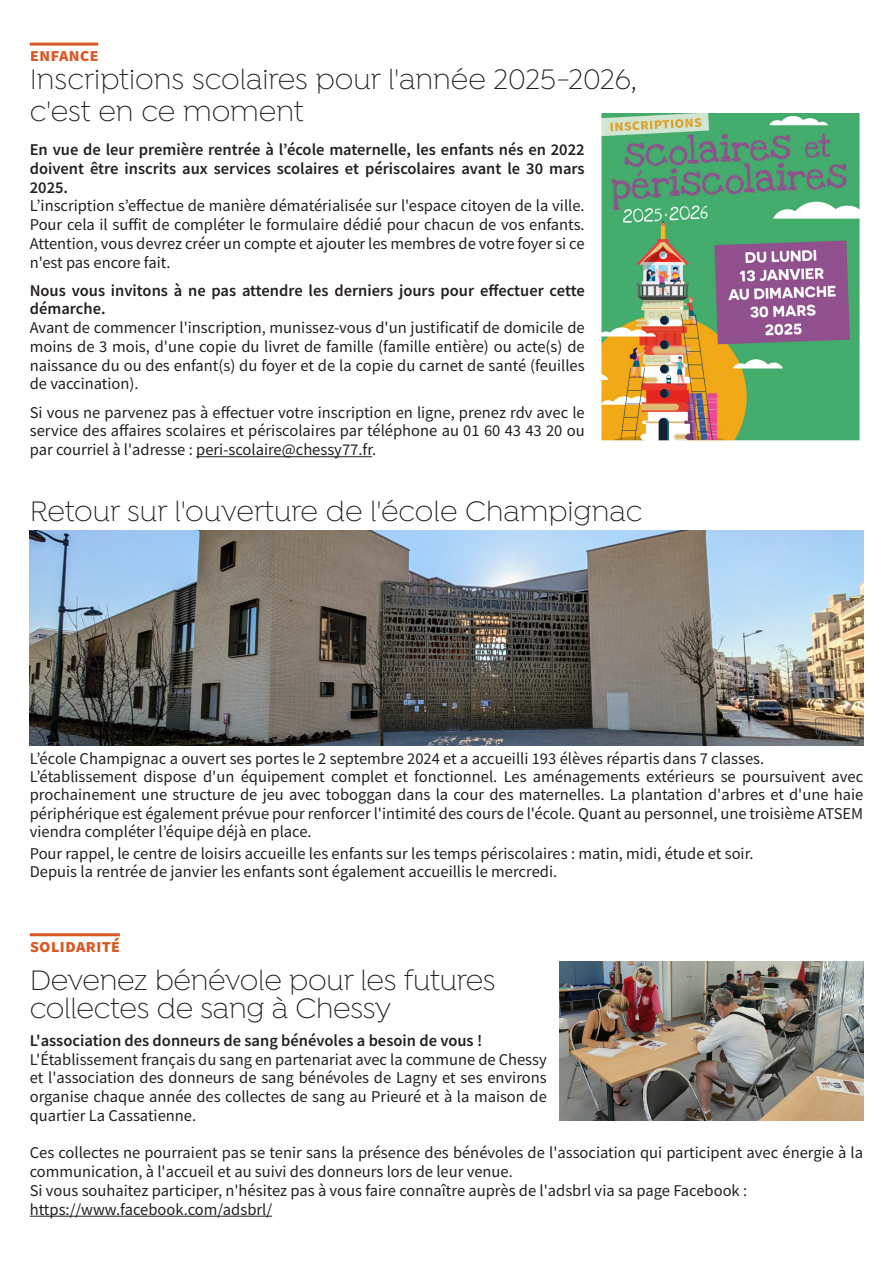
<style>
.page{position:relative;width:893px;height:1263px;background:#fff}
.page>*{position:absolute;margin:0;border:0;box-sizing:border-box;transform-origin:0 0}
.t1{font:300 30px/28.2px "Isidora";letter-spacing:-.005em;color:#231f20}
.t2{font:700 18.75px "Source Sans Pro";color:#d95a26}
.t3{font:16.5px/18.8px "Source Sans Pro";color:#231f20;text-align:justify}
.t4{font:600 16.5px/18.8px "Source Sans Pro";color:#231f20;text-align:justify}
</style>
<div class="page">
<hr style="left:196px;top:456px;width:176px;height:1px;background:#231f20">
<img style="left:601px;top:114px;width:259px;height:327px">
<hr style="left:30px;top:43px;width:68px;height:3px;background:#d95a26">
<img style="left:30px;top:530px;width:833px;height:216px">
<hr style="left:30px;top:1216px;width:242px;height:1px;background:#231f20">
<img style="left:560px;top:961px;width:303px;height:160px">
<hr style="left:30px;top:933px;width:90px;height:3px;background:#d95a26">
<p class="t2" style="left:30px;top:42px;width:71px">enfance</p>
<p class="t1" style="left:30px;top:67px;width:609px">Inscriptions scolaires pour l'année 2025-2026,</p>
<p class="t1" style="left:30px;top:99px;width:275px">c'est en ce moment</p>
<p class="t4" style="left:30px;top:140px;width:556px">En vue de leur première rentrée à l’école maternelle, les enfants nés en 2022 doivent être inscrits aux services scolaires et périscolaires avant le 30 mars 2025.</p>
<p class="t3" style="left:30px;top:196px;width:556px">L’inscription s’effectue de manière dématérialisée sur l'espace citoyen de la ville.<br>Pour cela il suffit de compléter le formulaire dédié pour chacun de vos enfants.<br>Attention, vous devrez créer un compte et ajouter les membres de votre foyer si ce n'est pas encore fait.</p>
<p class="t4" style="left:30px;top:281px;width:556px">Nous vous invitons à ne pas attendre les derniers jours pour effectuer cette démarche.</p>
<p class="t3" style="left:30px;top:318px;width:556px">Avant de commencer l'inscription, munissez-vous d'un justificatif de domicile de moins de 3 mois, d'une copie du livret de famille (famille entière) ou acte(s) de naissance du ou des enfant(s) du foyer et de la copie du carnet de santé (feuilles de vaccination).</p>
<p class="t3" style="left:30px;top:403px;width:556px">Si vous ne parvenez pas à effectuer votre inscription en ligne, prenez rdv avec le service des affaires scolaires et périscolaires par téléphone au 01 60 43 43 20 ou par courriel à l'adresse : peri-scolaire@chessy77.fr.</p>
<p class="t1" style="left:30px;top:499px;width:614px">Retour sur l'ouverture de l'école Champignac</p>
<p class="t3" style="left:30px;top:749px;width:736px">L’école Champignac a ouvert ses portes le 2 septembre 2024 et a accueilli 193 élèves répartis dans 7 classes.</p>
<p class="t3" style="left:30px;top:768px;width:835px;line-height:18px">L’établissement dispose d'un équipement complet et fonctionnel. Les aménagements extérieurs se poursuivent avec prochainement une structure de jeu avec toboggan dans la cour des maternelles. La plantation d'arbres et d'une haie périphérique est également prévue pour renforcer l'intimité des cours de l'école. Quant au personnel, une troisième ATSEM viendra compléter l’équipe déjà en place.</p>
<p class="t3" style="left:30px;top:844px;width:725px">Pour rappel, le centre de loisirs accueille les enfants sur les temps périscolaires : matin, midi, étude et soir.</p>
<p class="t3" style="left:30px;top:862px;width:529px">Depuis la rentrée de janvier les enfants sont également accueillis le mercredi.</p>
<p class="t2" style="left:30px;top:933px;width:92px">solidarité</p>
<p class="t1" style="left:30px;top:967px;width:467px">Devenez bénévole pour les futures collectes de sang à Chessy</p>
<p class="t4" style="left:30px;top:1031px;width:454px">L'association des donneurs de sang bénévoles a besoin de vous !</p>
<p class="t3" style="left:30px;top:1049px;width:519px">L'Établissement français du sang en partenariat avec la commune de Chessy et l'association des donneurs de sang bénévoles de Lagny et ses environs organise chaque année des collectes de sang au Prieuré et à la maison de quartier La Cassatienne.</p>
<p class="t3" style="left:30px;top:1143px;width:835px">Ces collectes ne pourraient pas se tenir sans la présence des bénévoles de l'association qui participent avec énergie à la communication, à l'accueil et au suivi des donneurs lors de leur venue.</p>
<p class="t3" style="left:30px;top:1181px;width:719px">Si vous souhaitez participer, n'hésitez pas à vous faire connaître auprès de l'adsbrl via sa page Facebook :</p>
<p class="t3" style="left:30px;top:1199px;width:244px">https://www.facebook.com/adsbrl/</p>
</div>
